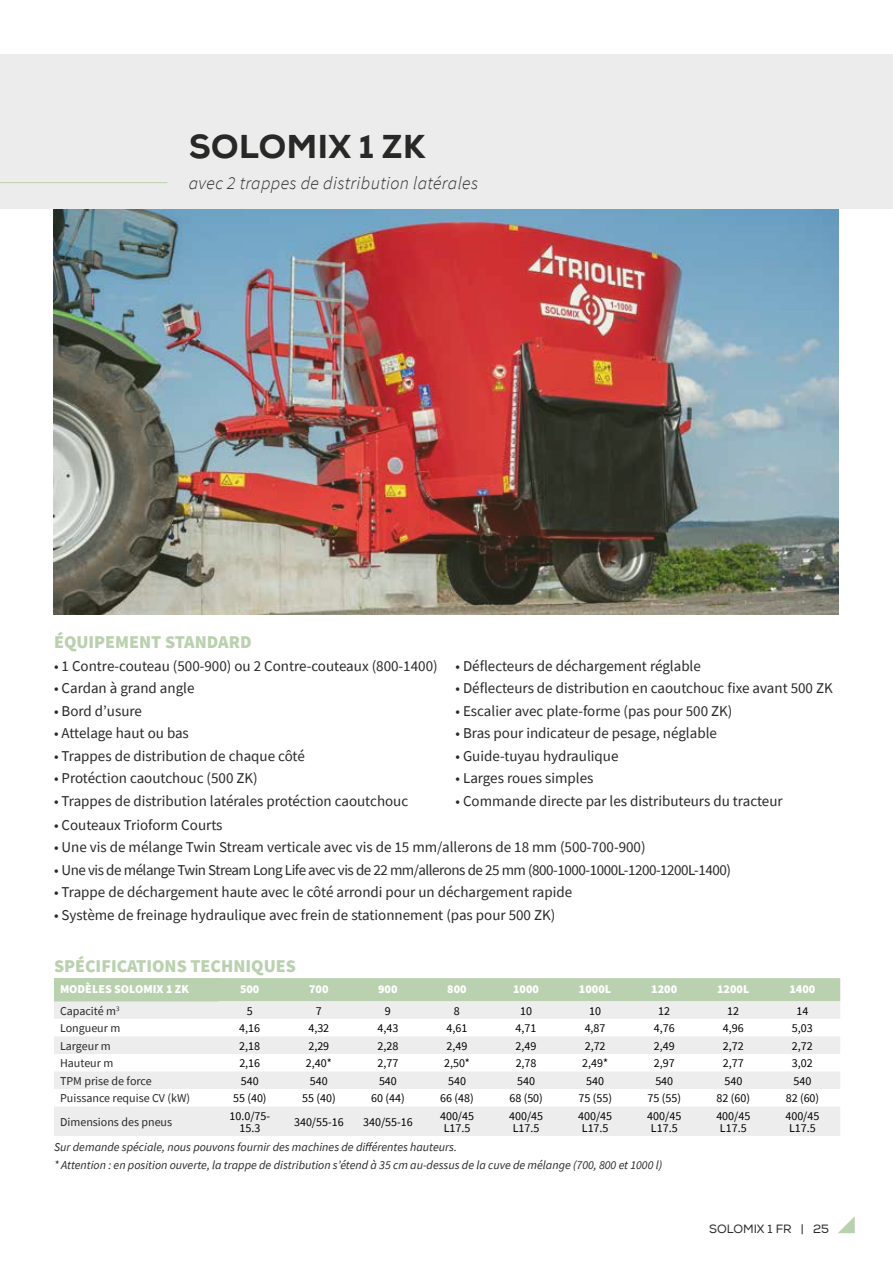
<style>
.page{position:relative;width:893px;height:1263px;background:#fff}
.page>*{position:absolute;margin:0;border:0;box-sizing:border-box;transform-origin:0 0}
.t1{font:800 33px "Nexa";letter-spacing:.015em;color:#282827}
.t2{font:900 18px "Source Sans Pro";color:#bad1af}
.t3{font:italic 300 18px "Source Sans Pro";letter-spacing:.02em;color:#282827}
.t4{font:15px "Source Sans Pro";color:#282827}
.t5{font:15px "Source Sans Pro";letter-spacing:-.03em;color:#282827}
.t6{font:12px/12px "Source Sans Pro";color:#000;text-align:center}
.t7{font:italic 12px/18px "Source Sans Pro";color:#282827}
.t8{font:12px "Source Sans Pro";color:#282827}
.t9{font:900 12px "Source Sans Pro";color:#fff}
.t10{font:12px "Nexa";color:#282827}
</style>
<div class="page">
<svg style="left:838px;top:1216px;width:17px;height:17px"></svg>
<div style="left:0;top:54px;width:893px;height:154px;background:#ececec"></div>
<hr style="left:0;top:182px;width:167px;height:1px;background:#bad1af">
<img style="left:54px;top:209px;width:785px;height:406px">
<div style="left:54px;top:978px;width:165px;height:23px;background:#bad1af"></div>
<div style="left:219px;top:978px;width:621px;height:23px;background:#bad1af"></div>
<svg style="left:54px;top:1001px;width:786px;height:135px;fill:#ededed"></svg>
<h1 class="t1" style="left:189px;top:126px;width:238px">SOLOMIX 1 ZK</h1>
<p class="t3" style="left:189px;top:172px;width:291px">avec 2 trappes de distribution latérales</p>
<p class="t2" style="left:54px;top:630px;width:199px">ÉQUIPEMENT STANDARD</p>
<p class="t4" style="left:54px;top:656px;width:385px">• 1 Contre-couteau (500-900) ou 2 Contre-couteaux (800-1400)</p>
<p class="t4" style="left:54px;top:678px;width:142px">• Cardan à grand angle</p>
<p class="t4" style="left:54px;top:701px;width:90px">• Bord d’usure</p>
<p class="t4" style="left:54px;top:723px;width:136px">• Attelage haut ou bas</p>
<p class="t4" style="left:54px;top:746px;width:252px">• Trappes de distribution de chaque côté</p>
<p class="t4" style="left:54px;top:768px;width:205px">• Protéction caoutchouc (500 ZK)</p>
<p class="t4" style="left:54px;top:791px;width:356px">• Trappes de distribution latérales protéction caoutchouc</p>
<p class="t4" style="left:455px;top:656px;width:247px">• Déflecteurs de déchargement réglable</p>
<p class="t4" style="left:455px;top:678px;width:379px">• Déflecteurs de distribution en caoutchouc fixe avant 500 ZK</p>
<p class="t4" style="left:455px;top:701px;width:279px">• Escalier avec plate-forme (pas pour 500 ZK)</p>
<p class="t4" style="left:455px;top:723px;width:263px">• Bras pour indicateur de pesage, néglable</p>
<p class="t4" style="left:455px;top:746px;width:164px">• Guide-tuyau hydraulique</p>
<p class="t4" style="left:455px;top:768px;width:139px">• Larges roues simples</p>
<p class="t4" style="left:455px;top:791px;width:329px">• Commande directe par les distributeurs du tracteur</p>
<p class="t4" style="left:54px;top:815px;width:170px">• Couteaux Trioform Courts</p>
<p class="t4" style="left:54px;top:838px;width:593px">• Une vis de mélange Twin Stream verticale avec vis de 15 mm/allerons de 18 mm (500-700-900)</p>
<p class="t5" style="left:54px;top:860px;width:679px">• Une vis de mélange Twin Stream Long Life avec vis de 22 mm/allerons de 25 mm (800-1000-1000L-1200-1200L-1400)</p>
<p class="t4" style="left:54px;top:883px;width:520px">• Trappe de déchargement haute avec le côté arrondi pour un déchargement rapide</p>
<p class="t4" style="left:54px;top:905px;width:503px">• Système de freinage hydraulique avec frein de stationnement (pas pour 500 ZK)</p>
<p class="t2" style="left:54px;top:954px;width:243px">SPÉCIFICATIONS TECHNIQUES</p>
<p class="t9" style="left:60px;top:981px;width:130px">MODÈLES SOLOMIX 1 ZK</p>
<p class="t9" style="left:240px;top:981px;width:21px">500</p>
<p class="t9" style="left:309px;top:981px;width:21px">700</p>
<p class="t9" style="left:378px;top:981px;width:21px">900</p>
<p class="t9" style="left:447px;top:981px;width:21px">800</p>
<p class="t9" style="left:513px;top:981px;width:27px">1000</p>
<p class="t9" style="left:579px;top:981px;width:34px">1000L</p>
<p class="t9" style="left:651px;top:981px;width:27px">1200</p>
<p class="t9" style="left:717px;top:981px;width:34px">1200L</p>
<p class="t9" style="left:789px;top:981px;width:27px">1400</p>
<p class="t8" style="left:60px;top:1003px;width:61px">Capacité m<sup>3</sup></p>
<p class="t6" style="left:247px;top:1004px;width:7px">5</p>
<p class="t6" style="left:316px;top:1004px;width:7px">7</p>
<p class="t6" style="left:385px;top:1004px;width:7px">9</p>
<p class="t6" style="left:454px;top:1004px;width:7px">8</p>
<p class="t6" style="left:520px;top:1004px;width:13px">10</p>
<p class="t6" style="left:589px;top:1004px;width:13px">10</p>
<p class="t6" style="left:658px;top:1004px;width:13px">12</p>
<p class="t6" style="left:727px;top:1004px;width:13px">12</p>
<p class="t6" style="left:796px;top:1004px;width:13px">14</p>
<p class="t8" style="left:60px;top:1020px;width:62px">Longueur m</p>
<p class="t6" style="left:239px;top:1022px;width:22px">4,16</p>
<p class="t6" style="left:308px;top:1022px;width:22px">4,32</p>
<p class="t6" style="left:377px;top:1022px;width:22px">4,43</p>
<p class="t6" style="left:447px;top:1022px;width:22px">4,61</p>
<p class="t6" style="left:516px;top:1022px;width:22px">4,71</p>
<p class="t6" style="left:585px;top:1022px;width:22px">4,87</p>
<p class="t6" style="left:654px;top:1022px;width:22px">4,76</p>
<p class="t6" style="left:723px;top:1022px;width:22px">4,96</p>
<p class="t6" style="left:792px;top:1022px;width:22px">5,03</p>
<p class="t8" style="left:60px;top:1038px;width:52px">Largeur m</p>
<p class="t6" style="left:239px;top:1040px;width:22px">2,18</p>
<p class="t6" style="left:308px;top:1040px;width:22px">2,29</p>
<p class="t6" style="left:377px;top:1040px;width:22px">2,28</p>
<p class="t6" style="left:447px;top:1040px;width:22px">2,49</p>
<p class="t6" style="left:516px;top:1040px;width:22px">2,49</p>
<p class="t6" style="left:585px;top:1040px;width:22px">2,72</p>
<p class="t6" style="left:654px;top:1040px;width:22px">2,49</p>
<p class="t6" style="left:723px;top:1040px;width:22px">2,72</p>
<p class="t6" style="left:792px;top:1040px;width:22px">2,72</p>
<p class="t8" style="left:60px;top:1055px;width:55px">Hauteur m</p>
<p class="t6" style="left:239px;top:1057px;width:22px">2,16</p>
<p class="t6" style="left:306px;top:1057px;width:27px">2,40*</p>
<p class="t6" style="left:377px;top:1057px;width:22px">2,77</p>
<p class="t6" style="left:444px;top:1057px;width:27px">2,50*</p>
<p class="t6" style="left:516px;top:1057px;width:22px">2,78</p>
<p class="t6" style="left:582px;top:1057px;width:27px">2,49*</p>
<p class="t6" style="left:654px;top:1057px;width:22px">2,97</p>
<p class="t6" style="left:723px;top:1057px;width:22px">2,77</p>
<p class="t6" style="left:792px;top:1057px;width:22px">3,02</p>
<p class="t8" style="left:60px;top:1073px;width:93px">TPM prise de force</p>
<p class="t6" style="left:241px;top:1075px;width:19px">540</p>
<p class="t6" style="left:310px;top:1075px;width:19px">540</p>
<p class="t6" style="left:379px;top:1075px;width:19px">540</p>
<p class="t6" style="left:448px;top:1075px;width:19px">540</p>
<p class="t6" style="left:517px;top:1075px;width:19px">540</p>
<p class="t6" style="left:586px;top:1075px;width:19px">540</p>
<p class="t6" style="left:655px;top:1075px;width:19px">540</p>
<p class="t6" style="left:724px;top:1075px;width:19px">540</p>
<p class="t6" style="left:793px;top:1075px;width:19px">540</p>
<p class="t8" style="left:60px;top:1090px;width:132px">Puissance requise CV (kW)</p>
<p class="t6" style="left:233px;top:1092px;width:35px">55 (40)</p>
<p class="t6" style="left:302px;top:1092px;width:35px">55 (40)</p>
<p class="t6" style="left:371px;top:1092px;width:35px">60 (44)</p>
<p class="t6" style="left:440px;top:1092px;width:35px">66 (48)</p>
<p class="t6" style="left:509px;top:1092px;width:35px">68 (50)</p>
<p class="t6" style="left:578px;top:1092px;width:35px">75 (55)</p>
<p class="t6" style="left:647px;top:1092px;width:35px">75 (55)</p>
<p class="t6" style="left:717px;top:1092px;width:35px">82 (60)</p>
<p class="t6" style="left:786px;top:1092px;width:35px">82 (60)</p>
<p class="t8" style="left:60px;top:1114px;width:114px">Dimensions des pneus</p>
<p class="t6" style="left:229px;top:1110px;width:42px">10.0/75-<br>15.3</p>
<p class="t6" style="left:294px;top:1116px;width:51px">340/55-16</p>
<p class="t6" style="left:363px;top:1116px;width:51px">340/55-16</p>
<p class="t6" style="left:440px;top:1110px;width:36px">400/45<br>L17.5</p>
<p class="t6" style="left:509px;top:1110px;width:36px">400/45<br>L17.5</p>
<p class="t6" style="left:578px;top:1110px;width:36px">400/45<br>L17.5</p>
<p class="t6" style="left:647px;top:1110px;width:36px">400/45<br>L17.5</p>
<p class="t6" style="left:716px;top:1110px;width:36px">400/45<br>L17.5</p>
<p class="t6" style="left:785px;top:1110px;width:36px">400/45<br>L17.5</p>
<p class="t7" style="left:54px;top:1138px;width:610px">Sur demande spéciale, nous pouvons fournir des machines de différentes hauteurs.<br>* Attention : en position ouverte, la trappe de distribution s’étend à 35 cm au-dessus de la cuve de mélange (700, 800 et 1000 l)</p>
<p class="t10" style="left:709px;top:1222px;width:122px">SOLOMIX 1 FR | 25</p>
</div>
